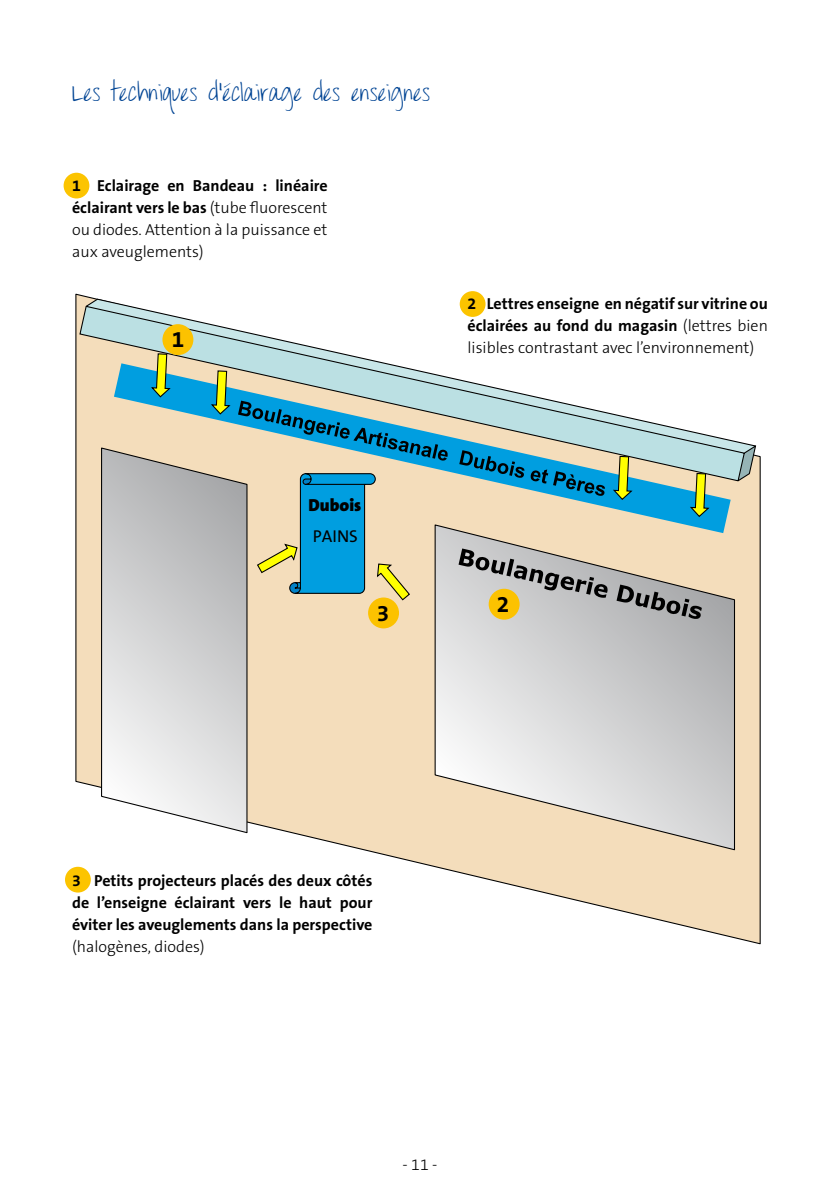
<style>
.page{position:relative;width:840px;height:1191px;background:#fff}
.page>*{position:absolute;margin:0;border:0;box-sizing:border-box;transform-origin:0 0}
.t1{font:700 22.8px "The Sans B7";color:#000}
.t2{font:22px "Throw My Hands Upinthe Air";color:#004494}
.t3{font:900 17.4px "The Sans B9";color:#000}
.t4{font:17.2px "The Sans B5 Plain";color:#000}
.t5{font:700 16px/22px "The Sans B7";color:#000}
.t6{font:300 16px/22px "The Sans B3";color:#000}
.s1{font-family:"The Sans B3";font-weight:300}
</style>
<div class="page">
<div style="left:64px;top:173px;width:25px;height:25px;background:#fcc400;border-radius:50%"></div>
<svg style="left:75px;top:293px;width:686px;height:652px"></svg>
<svg style="left:79px;top:298px;width:677px;height:184px"></svg>
<svg style="left:114px;top:363px;width:616px;height:160px"></svg>
<svg style="left:209px;top:370px;width:23px;height:45px"></svg>
<svg style="left:150px;top:353px;width:22px;height:45px"></svg>
<svg style="left:434px;top:523px;width:301px;height:328px;background:#d7d3ce"></svg>
<svg style="left:100px;top:447px;width:148px;height:387px;background:#d2d1d0"></svg>
<div style="left:162px;top:324px;width:31px;height:31px;background:#fcc200;border-radius:50%"></div>
<svg style="left:238px;top:400px;width:472px;height:219px;background:#a7c0ba"></svg>
<div style="left:368px;top:597px;width:31px;height:31px;background:#fcc200;border-radius:50%"></div>
<div style="left:459px;top:291px;width:26px;height:26px;background:#fcc400;border-radius:50%"></div>
<div style="left:65px;top:866px;width:26px;height:26px;background:#fcc400;border-radius:50%"></div>
<h2 class="t2" style="left:72px;top:81px;width:359px">Les techniques d’éclairage des enseignes</h2>
<p class="t5" style="left:72px;top:175px;width:257px">1 Eclairage en Bandeau : linéaire éclairant vers le bas <span class="s1">(tube fluorescent</span></p>
<p class="t6" style="left:72px;top:219px;width:257px">ou diodes. Attention à la puissance et aux aveuglements)</p>
<h1 class="t1" style="left:172px;top:327px;width:14px">1</h1>
<p class="t5" style="left:467px;top:293px;width:302px">2 Lettres enseigne en négatif sur vitrine ou éclairées au fond du magasin <span class="s1">(lettres bien</span></p>
<p class="t6" style="left:467px;top:337px;width:288px">lisibles contrastant avec l’environnement)</p>
<p class="t3" style="left:308px;top:496px;width:54px">Dubois</p>
<p class="t4" style="left:313px;top:527px;width:46px">PAINS</p>
<h1 class="t1" style="left:377px;top:601px;width:14px">3</h1>
<h1 class="t1" style="left:496px;top:592px;width:14px">2</h1>
<p class="t5" style="left:72px;top:870px;width:302px;text-align:justify">3 Petits projecteurs placés des deux côtés de l’enseigne éclairant vers le haut pour éviter les aveuglements dans la perspective</p>
<p class="t6" style="left:72px;top:936px;width:134px">(halogènes, diodes)</p>
<p class="t6" style="left:402px;top:1154px;width:37px">- 11 -</p>
</div>
